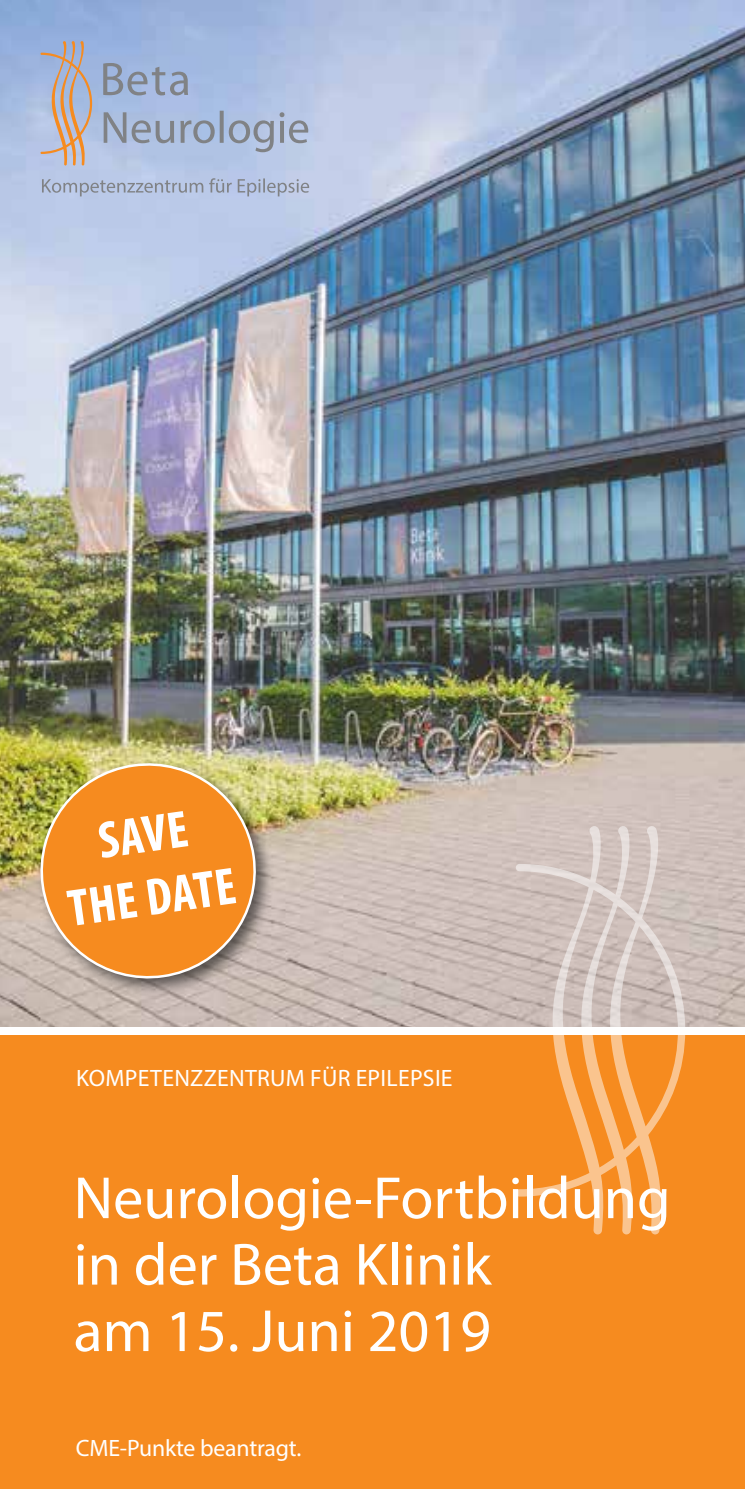
<style>
.page{position:relative;width:745px;height:1489px;background:#fff}
.page>*{position:absolute;margin:0;border:0;box-sizing:border-box;transform-origin:0 0}
.t1{font:60px/66.5px "Myriad Pro";color:#fff}
.t2{font:700 condensed 52.5px/63px "Myriad Pro";color:#fff;text-align:center}
.t3{font:23.75px "Myriad Pro";letter-spacing:.01em;color:#fff}
.t4{font:23.75px "Myriad Pro";letter-spacing:-.01em;color:#fff}
</style>
<div class="page">
<img style="left:0;top:0;width:744px;height:1026px">
<div style="left:0;top:1035px;width:744px;height:453px;background:#f68b1f"></div>
<svg style="left:515px;top:825px;width:169px;height:409px"></svg>
<svg style="left:103px;top:63px;width:85px;height:32px;background:#96a6c1"></svg>
<svg style="left:40px;top:41px;width:52px;height:124px;background:#b8b1b8"></svg>
<svg style="left:42px;top:178px;width:267px;height:18px;background:#adb9d2"></svg>
<svg style="left:104px;top:111px;width:204px;height:41px;background:#a4b3cd"></svg>
<div style="left:36px;top:758px;width:238px;height:239px;background:#000;opacity:.55"></div>
<svg style="left:35px;top:757px;width:226px;height:227px;background:#e39842"></svg>
<p class="t2" style="left:55px;top:814px;width:170px;rotate:-8deg">Save the date</p>
<p class="t3" style="left:76px;top:1063px;width:378px">Kompetenzzentrum für Epilepsie</p>
<p class="t1" style="left:74px;top:1163px;width:598px">Neurologie-Fortbildung in der Beta Klinik<br>am 15. Juni 2019</p>
<p class="t4" style="left:76px;top:1432px;width:227px">CME-Punkte beantragt.</p>
</div>
